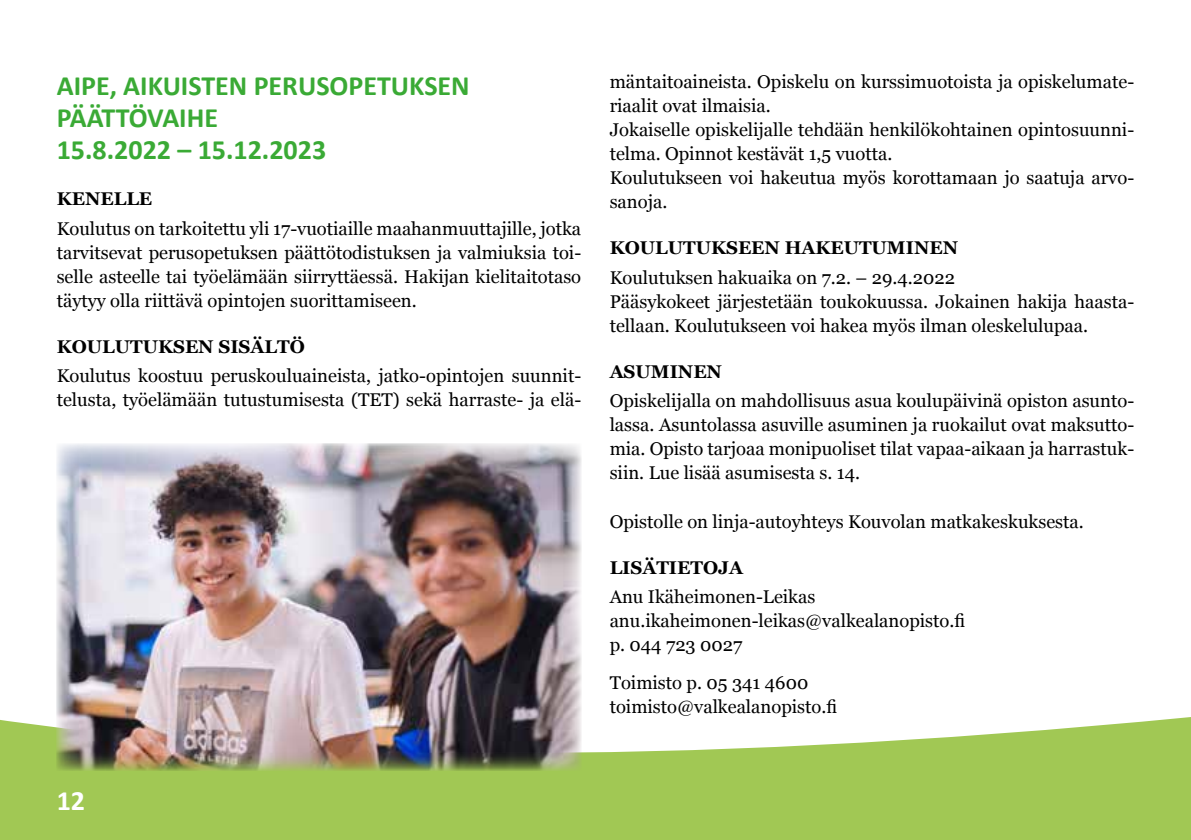
<style>
.page{position:relative;width:1191px;height:840px;background:#fff}
.page>*{position:absolute;margin:0;border:0;box-sizing:border-box;transform-origin:0 0}
.t1{font:700 28px/32px "Calibri";color:#3aaa35}
.t2{font:700 28px "Calibri";color:#fff}
.t3{font:18.4px/24px "Georgia";color:#000}
.t4{font:700 18.4px "Georgia";color:#000}
</style>
<div class="page">
<svg style="left:0;top:716px;width:1191px;height:123px;background:#acce69"></svg>
<img style="left:57px;top:443px;width:524px;height:326px">
<h1 class="t1" style="left:57px;top:68px;width:414px">AIPE, AIKUISTEN PERUSOPETUKSEN<br>PÄÄTTÖVAIHE<br>15.8.2022 – 15.12.2023</h1>
<p class="t4" style="left:57px;top:184px;width:97px">KENELLE</p>
<p class="t3" style="left:57px;top:215px;width:526px;text-align:justify">Koulutus on tarkoitettu yli 17-vuotiaille maahanmuuttajille, jotka tarvitsevat perusopetuksen päättötodistuksen ja valmiuksia toi&shy;selle asteelle tai työelämään siirryttäessä. Hakijan kielitaitotaso täytyy olla riittävä opintojen suorittamiseen.</p>
<p class="t4" style="left:57px;top:332px;width:249px">KOULUTUKSEN SISÄLTÖ</p>
<p class="t3" style="left:57px;top:363px;width:526px">Koulutus koostuu peruskouluaineista, jatko-opintojen suunnit&shy;telusta, työelämään tutustumisesta (TET) sekä harraste- ja elä-</p>
<p class="t3" style="left:609px;top:69px;width:526px">mäntaitoaineista. Opiskelu on kurssimuotoista ja opiskelumate&shy;riaalit ovat ilmaisia.<br>Jokaiselle opiskelijalle tehdään henkilökohtainen opintosuunni&shy;telma. Opinnot kestävät 1,5 vuotta.<br>Koulutukseen voi hakeutua myös korottamaan jo saatuja arvo&shy;sanoja.</p>
<p class="t4" style="left:609px;top:233px;width:350px">KOULUTUKSEEN HAKEUTUMINEN</p>
<p class="t3" style="left:609px;top:264px;width:526px">Koulutuksen hakuaika on 7.2. – 29.4.2022<br>Pääsykokeet järjestetään toukokuussa. Jokainen hakija haasta&shy;tellaan. Koulutukseen voi hakea myös ilman oleskelulupaa.</p>
<p class="t4" style="left:609px;top:357px;width:114px">ASUMINEN</p>
<p class="t3" style="left:609px;top:388px;width:526px;text-align:justify">Opiskelijalla on mahdollisuus asua koulupäivinä opiston asunto&shy;lassa. Asuntolassa asuville asuminen ja ruokailut ovat maksutto&shy;mia. Opisto tarjoaa monipuoliset tilat vapaa-aikaan ja harrastuk&shy;siin. Lue lisää asumisesta s. 14.</p>
<p class="t3" style="left:609px;top:508px;width:476px">Opistolle on linja-autoyhteys Kouvolan matkakeskuksesta.</p>
<p class="t4" style="left:609px;top:553px;width:135px">LISÄTIETOJA</p>
<p class="t3" style="left:609px;top:584px;width:357px">Anu Ikäheimonen-Leikas anu.ikaheimonen-leikas@valkealanopisto.fi p. 044 723 0027</p>
<p class="t3" style="left:609px;top:669px;width:229px">Toimisto p. 05 341 4600 toimisto@valkealanopisto.fi</p>
<h1 class="t2" style="left:57px;top:780px;width:30px">12</h1>
</div>
